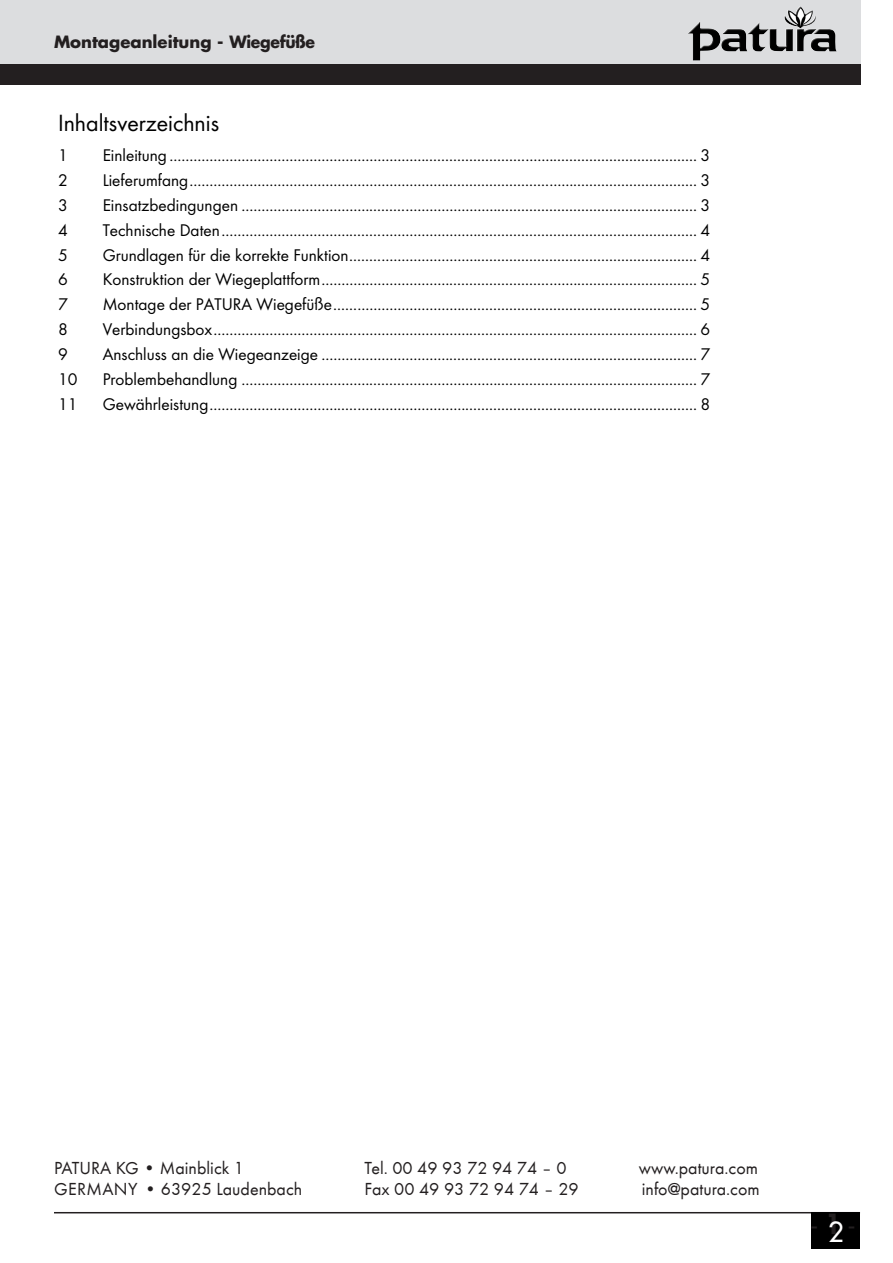
<style>
.page{position:relative;width:893px;height:1263px;background:#fff}
.page>*{position:absolute;margin:0;border:0;box-sizing:border-box;transform-origin:0 0}
.t1{font:27px "Futura Std";color:#231f20}
.t2{font:24.45px "Futura URW";color:#000}
.t3{font:18px "Futura T Boo";color:#231f20}
.t4{font:17.55px "Futura URW";color:#000}
.t5{font:700 16.5px "Futura Std";color:#231f20}
.s1{font-weight:800}
.s2{font-weight:500;color:#fff}
</style>
<div class="page">
<hr style="left:54px;top:1212px;width:806px;height:1px;background:#231f20">
<div style="left:0;top:0;width:860px;height:71px;background:#dcdddf"></div>
<div style="left:0;top:64px;width:860px;height:21px;background:#231f20"></div>
<img style="left:688px;top:6px;width:140px;height:54px">
<div style="left:811px;top:1212px;width:49px;height:36px;background:#000"></div>
<p class="t5" style="left:54px;top:30px;width:262px">Montageanleitung - Wiegefüße</p>
<h2 class="t2" style="left:58px;top:108px;width:163px">Inhaltsverzeichnis</h2>
<p class="t4" style="left:58px;top:145px;width:11px">1</p>
<p class="t4" style="left:103px;top:145px;width:609px">Einleitung .................................................................................................................................... 3</p>
<p class="t4" style="left:58px;top:170px;width:11px">2</p>
<p class="t4" style="left:103px;top:170px;width:609px">Lieferumfang............................................................................................................................... 3</p>
<p class="t4" style="left:58px;top:195px;width:11px">3</p>
<p class="t4" style="left:103px;top:195px;width:609px">Einsatzbedingungen .................................................................................................................. 3</p>
<p class="t4" style="left:58px;top:220px;width:11px">4</p>
<p class="t4" style="left:103px;top:220px;width:609px">Technische Daten....................................................................................................................... 4</p>
<p class="t4" style="left:58px;top:244px;width:11px">5</p>
<p class="t4" style="left:103px;top:244px;width:609px">Grundlagen für die korrekte Funktion....................................................................................... 4</p>
<p class="t4" style="left:58px;top:269px;width:11px">6</p>
<p class="t4" style="left:103px;top:269px;width:609px">Konstruktion der Wiegeplattform.............................................................................................. 5</p>
<p class="t4" style="left:58px;top:294px;width:11px">7</p>
<p class="t4" style="left:103px;top:294px;width:609px">Montage der PATURA Wiegefüße........................................................................................... 5</p>
<p class="t4" style="left:58px;top:319px;width:11px">8</p>
<p class="t4" style="left:103px;top:319px;width:609px">Verbindungsbox......................................................................................................................... 6</p>
<p class="t4" style="left:58px;top:343px;width:11px">9</p>
<p class="t4" style="left:103px;top:343px;width:609px">Anschluss an die Wiegeanzeige .............................................................................................. 7</p>
<p class="t4" style="left:58px;top:369px;width:21px">10</p>
<p class="t4" style="left:103px;top:369px;width:609px">Problembehandlung .................................................................................................................. 7</p>
<p class="t4" style="left:58px;top:393px;width:21px">11</p>
<p class="t4" style="left:103px;top:393px;width:609px">Gewährleistung.......................................................................................................................... 8</p>
<p class="t3" style="left:54px;top:1157px;width:192px">PATURA KG • Mainblick 1</p>
<p class="t3" style="left:364px;top:1157px;width:204px">Tel. 00 49 93 72 94 74 – 0</p>
<p class="t3" style="left:639px;top:1157px;width:121px">www.patura.com</p>
<p class="t3" style="left:54px;top:1179px;width:250px">GERMANY • 63925 Laudenbach</p>
<p class="t3" style="left:364px;top:1179px;width:216px">Fax 00 49 93 72 94 74 – 29</p>
<p class="t3" style="left:642px;top:1179px;width:119px">info@patura.com</p>
<h1 class="t1" style="left:811px;top:1207px;width:44px">- <span class="s1">1</span> <span class="s2">2</span>-</h1>
</div>
